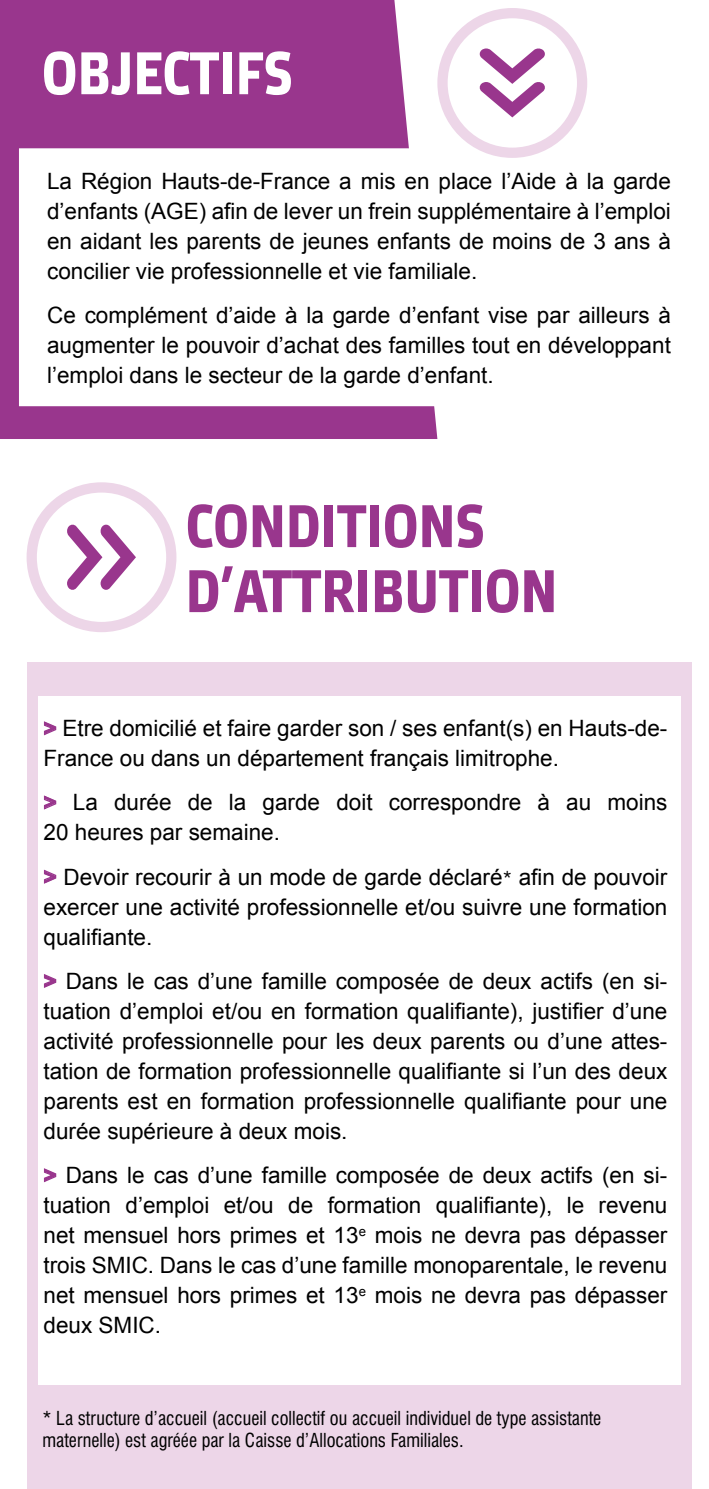
<style>
.page{position:relative;width:709px;height:1489px;background:#fff}
.page>*{position:absolute;margin:0;border:0;box-sizing:border-box;transform-origin:0 0}
.t1{font:700 60px/65px "Etelka Narrow Text";letter-spacing:.025em;color:#99368d}
.t2{font:700 60px "Etelka Narrow Text";letter-spacing:.025em;color:#fff}
.t3{font:22.5px/30px "Arial";color:#000;text-align:justify}
.t4{font:condensed 18.75px/22.5px "Swiss 721 BT";color:#000}
.s1{font-weight:700;color:#99368d}
.s2{font-family:"Swiss 721 BT";font-stretch:condensed;font-size:18.75px}
</style>
<div class="page">
<div style="left:27px;top:663px;width:664px;height:825px;background:#edd6e8"></div>
<div style="left:0;top:0;width:437px;height:439px;background:#99368d"></div>
<svg style="left:19px;top:148px;width:522px;height:258px"></svg>
<div style="left:38px;top:696px;width:642px;height:688px;background:#fff"></div>
<svg style="left:44px;top:721px;width:13px;height:15px"></svg>
<svg style="left:44px;top:795px;width:13px;height:15px"></svg>
<svg style="left:44px;top:869px;width:13px;height:15px"></svg>
<svg style="left:44px;top:974px;width:13px;height:14px"></svg>
<svg style="left:44px;top:1168px;width:13px;height:15px"></svg>
<div style="left:437px;top:8px;width:150px;height:150px;border:10px solid #edd6e8;border-radius:50%"></div>
<svg style="left:479px;top:48px;width:66px;height:69px"></svg>
<div style="left:27px;top:482px;width:149px;height:150px;border:10px solid #edd6e8;border-radius:50%"></div>
<svg style="left:67px;top:524px;width:69px;height:66px"></svg>
<h1 class="t2" style="left:43px;top:39px;width:251px">OBJECTIFS</h1>
<p class="t3" style="left:47px;top:166px;width:625px">La Région Hauts-de-France a mis en place l’Aide à la garde d’enfants (AGE) afin de lever un frein supplémentaire à l’emploi en aidant les parents de jeunes enfants de moins de 3 ans à concilier vie professionnelle et vie familiale.</p>
<p class="t3" style="left:47px;top:300px;width:625px">Ce complément d’aide à la garde d’enfant vise par ailleurs à augmenter le pouvoir d’achat des familles tout en développant l’emploi dans le secteur de la garde d’enfant.</p>
<h1 class="t1" style="left:186px;top:496px;width:372px">CONDITIONS<br>D’ATTRIBUTION</h1>
<p class="t3" style="left:44px;top:713px;width:625px"><span class="s1">&gt;</span> Etre domicilié et faire garder son / ses enfant(s) en Hauts-de-<br>France ou dans un département français limitrophe.</p>
<p class="t3" style="left:44px;top:787px;width:625px"><span class="s1">&gt;</span> La durée de la garde doit correspondre à au moins<br>20 heures par semaine.</p>
<p class="t3" style="left:44px;top:862px;width:625px"><span class="s1">&gt;</span> Devoir recourir à un mode de garde déclaré<span class="s2">*</span> afin de pouvoir exercer une activité professionnelle et/ou suivre une formation qualifiante.</p>
<p class="t3" style="left:44px;top:966px;width:625px"><span class="s1">&gt;</span> Dans le cas d’une famille composée de deux actifs (en si&shy;tuation d’emploi et/ou en formation qualifiante), justifier d’une activité professionnelle pour les deux parents ou d’une attes&shy;tation de formation professionnelle qualifiante si l’un des deux parents est en formation professionnelle qualifiante pour une durée supérieure à deux mois.</p>
<p class="t3" style="left:44px;top:1160px;width:625px"><span class="s1">&gt;</span> Dans le cas d’une famille composée de deux actifs (en si&shy;tuation d’emploi et/ou de formation qualifiante), le revenu net mensuel hors primes et 13<sup>e</sup> mois ne devra pas dépasser trois SMIC. Dans le cas d’une famille monoparentale, le revenu net mensuel hors primes et 13<sup>e</sup> mois ne devra pas dépasser deux SMIC.</p>
<p class="t4" style="left:43px;top:1406px;width:560px">* La structure d’accueil (accueil collectif ou accueil individuel de type assistante maternelle) est agréée par la Caisse d’Allocations Familiales.</p>
</div>
